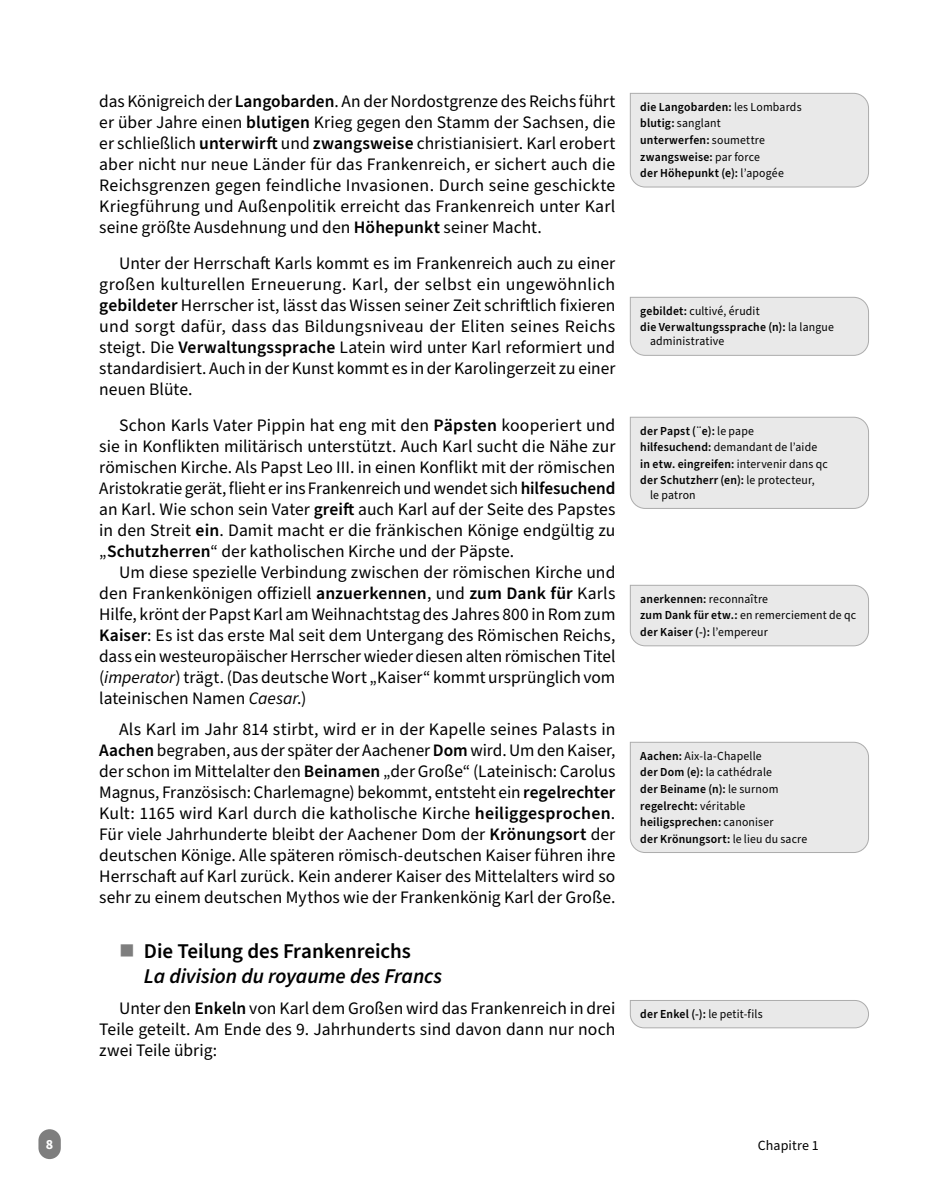
<style>
.page{position:relative;width:943px;height:1191px;background:#fff}
.page>*{position:absolute;margin:0;border:0;box-sizing:border-box;transform-origin:0 0}
.t1{font:italic 600 21px/25.2px "Source Sans Pro";letter-spacing:-.005em;color:#000}
.t2{font:17.5px/21px "Source Sans Pro";color:#000;text-align:justify}
.t3{font:14px "Source Sans Pro";letter-spacing:.01em;color:#000}
.t4{font:700 14px "Source Sans Pro";color:#fff}
.t5{font:600 12.25px/16.6px "Source Sans Pro";letter-spacing:.02em;color:#000;scale:.96 1}
.t6{font:12.25px "Source Sans Pro";letter-spacing:.015em;color:#000;scale:.96 1}
.s1{font-weight:600}
.s2{font-style:italic}
.s3{color:#7e7e7e}
.s4{font-style:normal}
.s5{font-weight:400}
</style>
<div class="page">
<div style="left:38px;top:1129px;width:23px;height:30px;background:#7e7e7e;border-radius:11px"></div>
<div style="left:629px;top:92px;width:240px;height:96px;background:#e9e9e9"></div>
<div style="left:629px;top:296px;width:240px;height:60px;background:#e9e9e9"></div>
<div style="left:629px;top:416px;width:240px;height:93px;background:#e9e9e9"></div>
<div style="left:629px;top:584px;width:240px;height:62px;background:#e9e9e9"></div>
<div style="left:629px;top:741px;width:240px;height:112px;background:#e9e9e9"></div>
<svg style="left:629px;top:1000px;width:240px;height:28px"></svg>
<p class="t2" style="left:99px;top:91px;width:517px">das Königreich der <span class="s1">Langobarden</span>. An der Nordostgrenze des Reichs führt er über Jahre einen <span class="s1">blutigen</span> Krieg gegen den Stamm der Sachsen, die er schließlich <span class="s1">unterwirft</span> und <span class="s1">zwangsweise</span> christianisiert. Karl erobert aber nicht nur neue Länder für das Frankenreich, er sichert auch die Reichsgrenzen gegen feindliche Invasionen. Durch seine geschickte Kriegführung und Außenpolitik erreicht das Frankenreich unter Karl seine größte Ausdehnung und den <span class="s1">Höhepunkt</span> seiner Macht.</p>
<p class="t2" style="left:99px;top:253px;width:517px;text-indent:20px">Unter der Herrschaft Karls kommt es im Frankenreich auch zu einer großen kulturellen Erneuerung. Karl, der selbst ein ungewöhnlich <span class="s1">gebildeter</span> Herrscher ist, lässt das Wissen seiner Zeit schriftlich fixieren und sorgt dafür, dass das Bildungsniveau der Eliten seines Reichs steigt. Die <span class="s1">Verwaltungssprache</span> Latein wird unter Karl reformiert und standardisiert. Auch in der Kunst kommt es in der Karolingerzeit zu einer neuen Blüte.</p>
<p class="t2" style="left:99px;top:415px;width:517px;text-indent:20px">Schon Karls Vater Pippin hat eng mit den <span class="s1">Päpsten</span> kooperiert und sie in Konflikten militärisch unterstützt. Auch Karl sucht die Nähe zur römischen Kirche. Als Papst Leo III. in einen Konflikt mit der römischen Aristokratie gerät, flieht er ins Frankenreich und wendet sich <span class="s1">hilfesuchend </span>an Karl. Wie schon sein Vater <span class="s1">greift</span> auch Karl auf der Seite des Papstes in den Streit <span class="s1">ein</span>. Damit macht er die fränkischen Könige endgültig zu „<span class="s1">Schutzherren</span>“ der katholischen Kirche und der Päpste.</p>
<p class="t2" style="left:99px;top:562px;width:517px;text-indent:20px">Um diese spezielle Verbindung zwischen der römischen Kirche und den Frankenkönigen offiziell <span class="s1">anzuerkennen</span>, und <span class="s1">zum Dank für</span> Karls Hilfe, krönt der Papst Karl am Weihnachtstag des Jahres 800 in Rom zum <span class="s1">Kaiser</span>: Es ist das erste Mal seit dem Untergang des Römischen Reichs, dass ein westeuropäischer Herrscher wieder diesen alten römischen Titel (<span class="s2">imperator</span>) trägt. (Das deutsche Wort „Kaiser“ kommt ursprünglich vom lateinischen Namen <span class="s2">Caesar</span>.)</p>
<p class="t2" style="left:99px;top:719px;width:517px;text-indent:20px">Als Karl im Jahr 814 stirbt, wird er in der Kapelle seines Palasts in <span class="s1">Aachen</span> begraben, aus der später der Aachener <span class="s1">Dom</span> wird. Um den Kaiser, der schon im Mittelalter den <span class="s1">Beinamen</span> „der Große“ (Lateinisch: Carolus Magnus, Französisch: Charlemagne) bekommt, entsteht ein <span class="s1">regelrechter </span>Kult: 1165 wird Karl durch die katholische Kirche <span class="s1">heiliggesprochen</span>.<br>Für viele Jahrhunderte bleibt der Aachener Dom der <span class="s1">Krönungsort</span> der deutschen Könige. Alle späteren römisch-deutschen Kaiser führen ihre Herrschaft auf Karl zurück. Kein anderer Kaiser des Mittelalters wird so sehr zu einem deutschen Mythos wie der Frankenkönig Karl der Große.</p>
<p class="t1" style="left:144px;top:939px;width:300px;text-indent:-25px"><span class="s3">■</span> <span class="s4">Die Teilung des Frankenreichs<br></span>La division du royaume des Francs</p>
<p class="t2" style="left:99px;top:998px;width:517px;text-indent:20px">Unter den <span class="s1">Enkeln</span> von Karl dem Großen wird das Frankenreich in drei Teile geteilt. Am Ende des 9. Jahrhunderts sind davon dann nur noch zwei Teile übrig:</p>
<p class="t5" style="left:640px;top:99px;width:170px">die Langobarden: <span class="s5">les Lombards </span>blutig: <span class="s5">sanglant<br></span>unterwerfen: <span class="s5">soumettre </span>zwangsweise: <span class="s5">par force<br></span>der Höhepunkt (e): <span class="s5">l’apogée</span></p>
<p class="t5" style="left:640px;top:303px;width:203px">gebildet: <span class="s5">cultivé, érudit<br></span>die Verwaltungssprache (n): <span class="s5">la langue</span></p>
<p class="t6" style="left:650px;top:333px;width:79px">administrative</p>
<p class="t5" style="left:640px;top:423px;width:197px">der Papst (¨e): <span class="s5">le pape </span>hilfesuchend: <span class="s5">demandant de l’aide </span>in etw. eingreifen: <span class="s5">intervenir dans qc </span>der Schutzherr (en): <span class="s5">le protecteur,</span></p>
<p class="t6" style="left:650px;top:486px;width:49px">le patron</p>
<p class="t5" style="left:640px;top:591px;width:226px">anerkennen: <span class="s5">reconnaître<br></span>zum Dank für etw.: <span class="s5">en remerciement de qc </span>der Kaiser (-): <span class="s5">l’empereur</span></p>
<p class="t5" style="left:640px;top:748px;width:176px">Aachen: <span class="s5">Aix-la-Chapelle<br></span>der Dom (e): <span class="s5">la cathédrale<br></span>der Beiname (n): <span class="s5">le surnom </span>regelrecht: <span class="s5">véritable </span>heiligsprechen: <span class="s5">canoniser<br></span>der Krönungsort: <span class="s5">le lieu du sacre</span></p>
<p class="t5" style="left:640px;top:1006px;width:129px">der Enkel (-): <span class="s5">le petit-fils</span></p>
<p class="t4" style="left:46px;top:1134px;width:9px">8</p>
<p class="t3" style="left:757px;top:1136px;width:63px">Chapitre 1</p>
</div>
